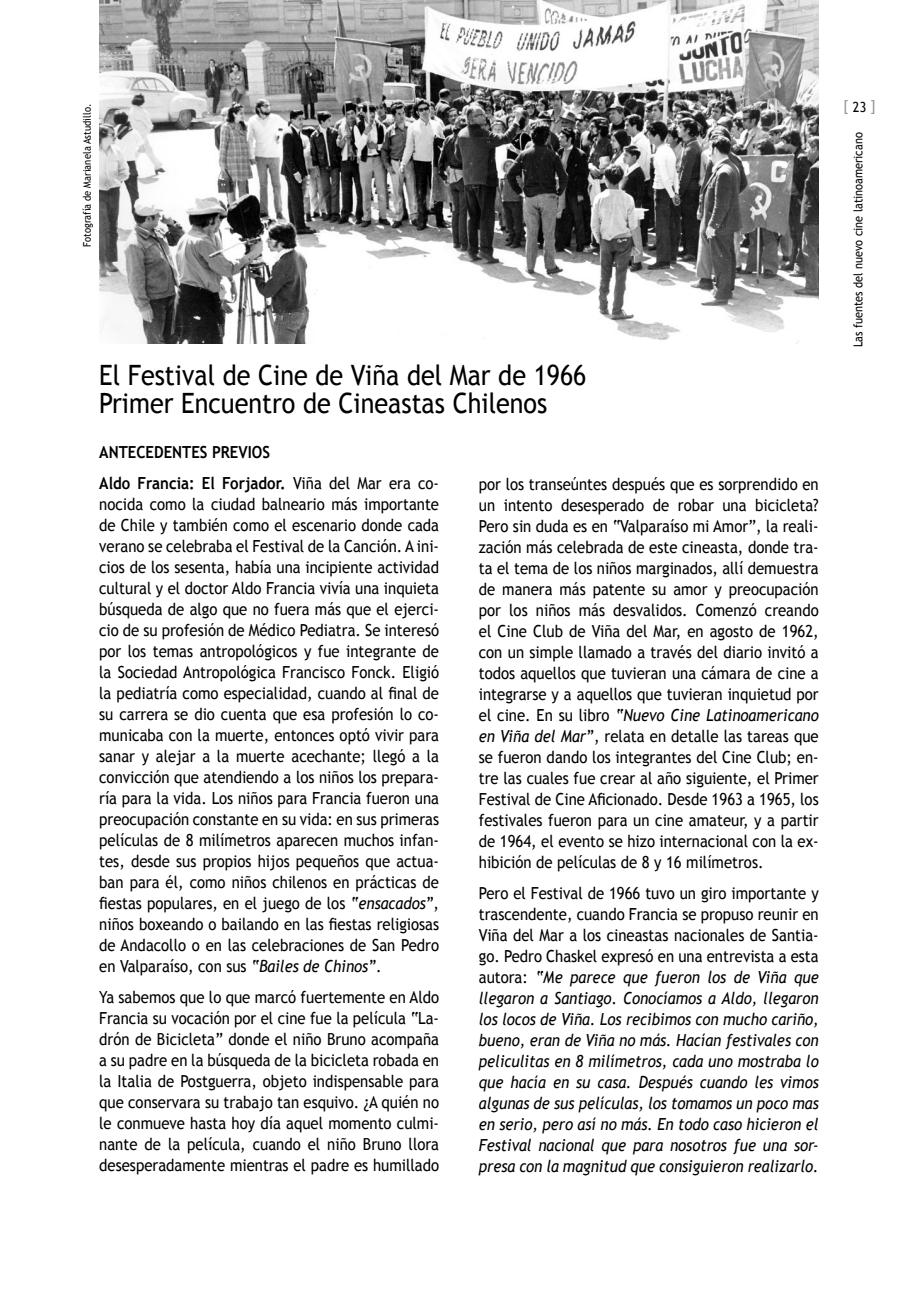
<style>
.page{position:relative;width:918px;height:1290px;background:#fff}
.page>*{position:absolute;margin:0;border:0;box-sizing:border-box;transform-origin:0 0}
.t1{font:28px/28px "Trebuchet MS";color:#000;scale:.9 1}
.t2{font:16.62px/21px "Trebuchet MS";color:#000;text-align:justify;scale:.9 1}
.t3{font:italic 16.62px/21px "Trebuchet MS";color:#000;text-align:justify;scale:.9 1}
.t4{font:700 16.62px/31px "Trebuchet MS";color:#000;scale:.9 1}
.t5{font:14.88px "Trebuchet MS";color:#939393;scale:.9 1}
.t6{font:12.25px "Trebuchet MS";color:#000;scale:.9 1}
.t7{font:10.5px "Trebuchet MS";color:#000;scale:.9 1}
.s1{font-weight:400}
.s2{font-style:italic}
.s3{font-style:normal}
.s4{font-size:14px;color:#000}
</style>
<div class="page">
<img style="left:99px;top:0;width:720px;height:344px">
<p class="t7" style="left:81px;top:247px;width:161px;rotate:-90deg">Fotografía de Marianela Astudillo.</p>
<h1 class="t1" style="left:99px;top:362px;width:543px">El Festival de Cine de Viña del Mar de 1966<br>Primer Encuentro de Cineastas Chilenos</h1>
<p class="t4" style="left:99px;top:437px;width:379px">ANTECEDENTES PREVIOS<br>Aldo Francia: El Forjador. <span class="s1">Viña del Mar era co-</span></p>
<p class="t2" style="left:99px;top:494px;width:379px">nocida como la ciudad balneario más importante de Chile y también como el escenario donde cada verano se celebraba el Festival de la Canción. A ini&shy;cios de los sesenta, había una incipiente actividad cultural y el doctor Aldo Francia vivía una inquieta búsqueda de algo que no fuera más que el ejerci&shy;cio de su profesión de Médico Pediatra. Se interesó por los temas antropológicos y fue integrante de la Sociedad Antropológica Francisco Fonck. Eligió la pediatría como especialidad, cuando al final de su carrera se dio cuenta que esa profesión lo co&shy;municaba con la muerte, entonces optó vivir para sanar y alejar a la muerte acechante; llegó a la convicción que atendiendo a los niños los prepara&shy;ría para la vida. Los niños para Francia fueron una preocupación constante en su vida: en sus primeras películas de 8 milímetros aparecen muchos infan&shy;tes, desde sus propios hijos pequeños que actua&shy;ban para él, como niños chilenos en prácticas de fiestas populares, en el juego de los <span class="s2">“ensacados”</span>, niños boxeando o bailando en las fiestas religiosas de Andacollo o en las celebraciones de San Pedro en Valparaíso, con sus <span class="s2">“Bailes de Chinos”</span>.</p>
<p class="t2" style="left:99px;top:987px;width:379px">Ya sabemos que lo que marcó fuertemente en Aldo Francia su vocación por el cine fue la película “La&shy;drón de Bicicleta” donde el niño Bruno acompaña a su padre en la búsqueda de la bicicleta robada en la Italia de Postguerra, objeto indispensable para que conservara su trabajo tan esquivo. ¿A quién no le conmueve hasta hoy día aquel momento culmi&shy;nante de la película, cuando el niño Bruno llora desesperadamente mientras el padre es humillado</p>
<p class="t2" style="left:479px;top:474px;width:379px">por los transeúntes después que es sorprendido en un intento desesperado de robar una bicicleta?<br>Pero sin duda es en “Valparaíso mi Amor”, la reali&shy;zación más celebrada de este cineasta, donde tra&shy;ta el tema de los niños marginados, allí demuestra de manera más patente su amor y preocupación por los niños más desvalidos. Comenzó creando el Cine Club de Viña del Mar, en agosto de 1962, con un simple llamado a través del diario invitó a todos aquellos que tuvieran una cámara de cine a integrarse y a aquellos que tuvieran inquietud por el cine. En su libro <span class="s2">“Nuevo Cine Latinoamericano en Viña del Mar”</span>, relata en detalle las tareas que se fueron dando los integrantes del Cine Club; en&shy;tre las cuales fue crear al año siguiente, el Primer Festival de Cine Aficionado. Desde 1963 a 1965, los festivales fueron para un cine amateur, y a partir de 1964, el evento se hizo internacional con la ex&shy;hibición de películas de 8 y 16 milímetros.</p>
<p class="t3" style="left:479px;top:883px;width:379px"><span class="s3">Pero el Festival de 1966 tuvo un giro importante y trascendente, cuando Francia se propuso reunir en Viña del Mar a los cineastas nacionales de Santia&shy;go. Pedro Chaskel expresó en una entrevista a esta autora:</span> “Me parece que fueron los de Viña que llegaron a Santiago. Conocíamos a Aldo, llegaron los locos de Viña. Los recibimos con mucho cariño, bueno, eran de Viña no más. Hacían festivales con peliculitas en 8 milímetros, cada uno mostraba lo que hacía en su casa. Después cuando les vimos algunas de sus películas, los tomamos un poco mas en serio, pero así no más. En todo caso hicieron el Festival nacional que para nosotros fue una sor&shy;presa con la magnitud que consiguieron realizarlo.</p>
<p class="t5" style="left:843px;top:97px;width:37px">[<span class="s4">23</span>]</p>
<p class="t6" style="left:851px;top:347px;width:240px;rotate:-90deg">Las fuentes del nuevo cine latinoamericano</p>
</div>
